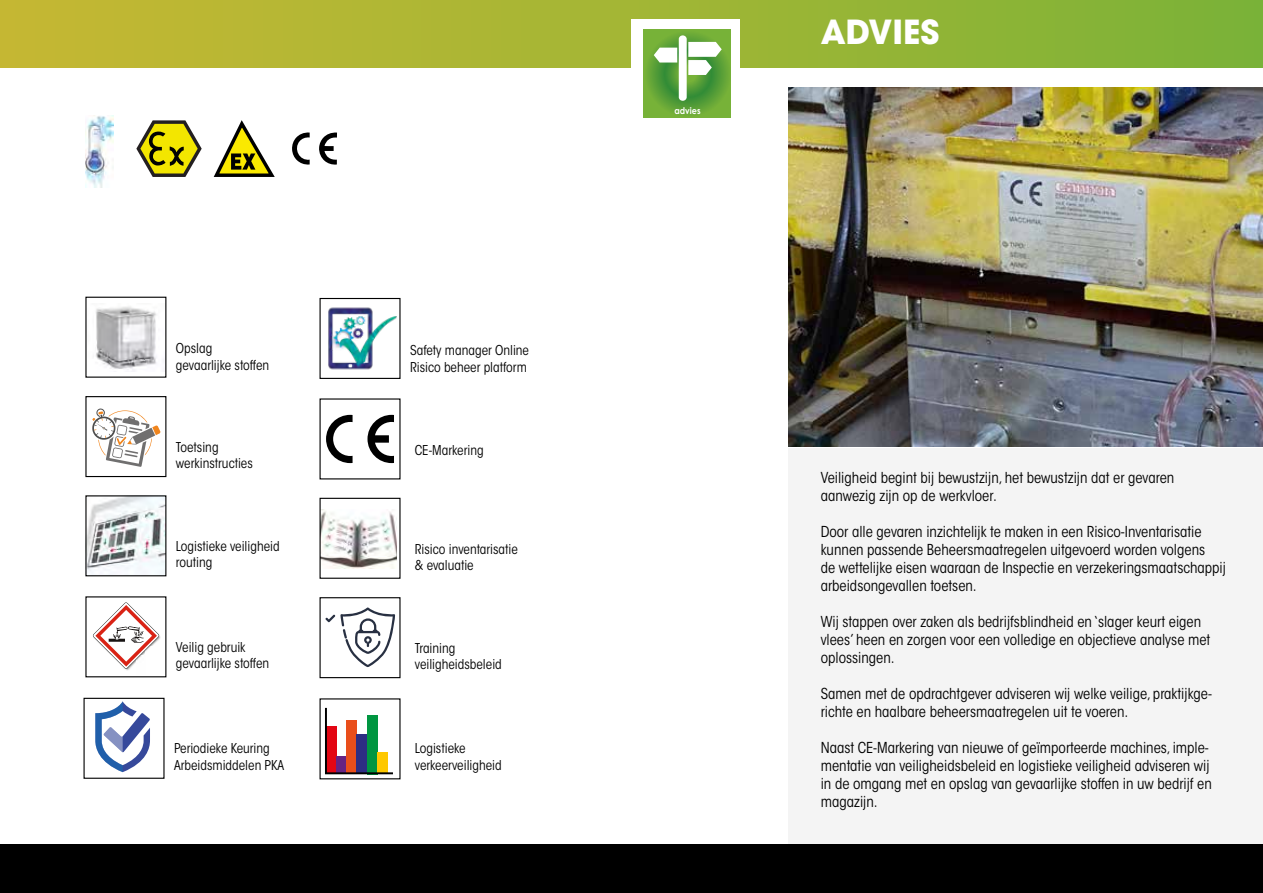
<style>
.page{position:relative;width:1263px;height:893px;background:#fff}
.page>*{position:absolute;margin:0;border:0;box-sizing:border-box;transform-origin:0 0}
.t1{font:700 33px "ITC Avant Garde Pro";color:#fff}
.t2{font:condensed 15px/18px "ITC Avant Garde Std";color:#000}
.t3{font:condensed 13.5px/16.2px "ITC Avant Garde Std";color:#000}
.t4{font:700 9.15px "Century Gothic";color:#fff;scale:.88 1}
</style>
<div class="page">
<div style="left:0;top:0;width:1263px;height:67px;background:linear-gradient(to right,#c7b833,#7cb337)"></div>
<div style="left:789px;top:447px;width:474px;height:446px;background:#f4f4f4"></div>
<div style="left:0;top:844px;width:1263px;height:49px;background:#000"></div>
<svg style="left:92px;top:408px;width:69px;height:59px"></svg>
<div style="left:85px;top:396px;width:81px;height:81px;border:1px solid #000"></div>
<svg style="left:93px;top:602px;width:66px;height:67px"></svg>
<svg style="left:95px;top:701px;width:55px;height:71px"></svg>
<div style="left:84px;top:698px;width:81px;height:81px;border:1px solid #000"></div>
<img style="left:328px;top:307px;width:69px;height:63px">
<div style="left:319px;top:298px;width:81px;height:81px;border:1px solid #000"></div>
<svg style="left:325px;top:607px;width:70px;height:60px"></svg>
<div style="left:319px;top:597px;width:81px;height:81px;border:1px solid #000"></div>
<img style="left:321px;top:509px;width:76px;height:59px">
<div style="left:319px;top:498px;width:81px;height:81px;border:1px solid #000"></div>
<svg style="left:325px;top:707px;width:68px;height:68px"></svg>
<svg style="left:326px;top:415px;width:27px;height:48px"></svg>
<svg style="left:367px;top:415px;width:27px;height:48px"></svg>
<img style="left:96px;top:306px;width:61px;height:65px">
<img style="left:789px;top:87px;width:474px;height:360px">
<div style="left:631px;top:20px;width:108px;height:121px;background:#fff"></div>
<svg style="left:643px;top:29px;width:88px;height:89px;background:#64a638"></svg>
<div style="left:679px;top:35px;width:8px;height:66px;background:#fff;border-radius:4px"></div>
<svg style="left:688px;top:42px;width:34px;height:33px"></svg>
<svg style="left:654px;top:48px;width:23px;height:15px"></svg>
<svg style="left:292px;top:133px;width:45px;height:32px"></svg>
<img style="left:86px;top:116px;width:27px;height:72px">
<svg style="left:214px;top:120px;width:61px;height:57px"></svg>
<svg style="left:136px;top:120px;width:66px;height:57px"></svg>
<img style="left:87px;top:497px;width:77px;height:77px">
<h1 class="t1" style="left:821px;top:10px;width:120px">ADVIES</h1>
<p class="t4" style="left:674px;top:105px;width:31px">advies</p>
<p class="t3" style="left:176px;top:341px;width:95px">Opslag gevaarlijke stoffen</p>
<p class="t3" style="left:410px;top:342px;width:120px">Safety manager Online<br>Risico beheer platform</p>
<p class="t3" style="left:176px;top:439px;width:78px">Toetsing werkinstructies</p>
<p class="t3" style="left:415px;top:442px;width:70px">CE-Markering</p>
<p class="t3" style="left:176px;top:538px;width:105px">Logistieke veiligheid routing</p>
<p class="t3" style="left:415px;top:541px;width:105px">Risico inventarisatie &amp; evaluatie</p>
<p class="t3" style="left:176px;top:639px;width:95px">Veilig gebruik gevaarlijke stoffen</p>
<p class="t3" style="left:415px;top:640px;width:89px">Training veiligheidsbeleid</p>
<p class="t3" style="left:174px;top:740px;width:112px">Periodieke Keuring<br>Arbeidsmiddelen PKA</p>
<p class="t3" style="left:415px;top:740px;width:88px">Logistieke verkeerveiligheid</p>
<p class="t2" style="left:821px;top:469px;width:355px">Veiligheid begint bij bewustzijn, het bewustzijn dat er gevaren aanwezig zijn op de werkvloer.</p>
<p class="t2" style="left:821px;top:523px;width:407px">Door alle gevaren inzichtelijk te maken in een Risico-Inventarisatie kunnen passende Beheersmaatregelen uitgevoerd worden volgens<br>de wettelijke eisen waaraan de Inspectie en verzekeringsmaatschappij arbeidsongevallen toetsen.</p>
<p class="t2" style="left:821px;top:613px;width:391px">Wij stappen over zaken als bedrijfsblindheid en ‘slager keurt eigen vlees’ heen en zorgen voor een volledige en objectieve analyse met oplossingen.</p>
<p class="t2" style="left:821px;top:685px;width:393px">Samen met de opdrachtgever adviseren wij welke veilige, praktijkge&shy;richte en haalbare beheersmaatregelen uit te voeren.</p>
<p class="t2" style="left:821px;top:739px;width:393px">Naast CE-Markering van nieuwe of geïmporteerde machines, imple&shy;mentatie van veiligheidsbeleid en logistieke veiligheid adviseren wij in de omgang met en opslag van gevaarlijke stoffen in uw bedrijf en magazijn.</p>
</div>
